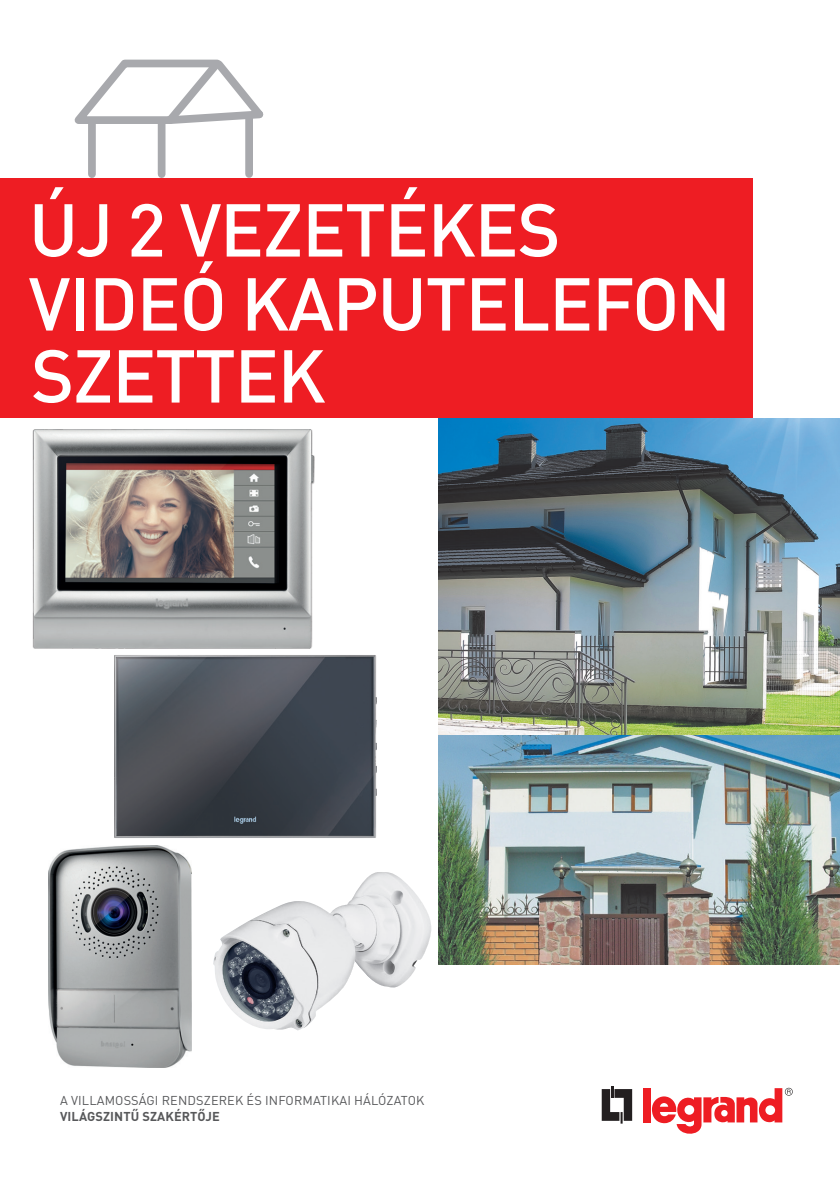
<style>
.page{position:relative;width:840px;height:1191px;background:#fff}
.page>*{position:absolute;margin:0;border:0;box-sizing:border-box;transform-origin:0 0}
.t1{font:500 73.6px/73px "DIN Pro";letter-spacing:-.02em;color:#fff}
.t2{font:12.8px "DIN Pro";letter-spacing:.01em;color:#57585a}
.t3{font:700 12.8px "DIN Pro";letter-spacing:.01em;color:#57585a}
</style>
<div class="page">
<img style="left:438px;top:418px;width:401px;height:546px">
<div style="left:0;top:178px;width:752px;height:240px;background:#ee1d23"></div>
<svg style="left:601px;top:1086px;width:30px;height:37px"></svg>
<div style="left:642px;top:1088px;width:8px;height:34px;background:#ee1d23"></div>
<svg style="left:652px;top:1087px;width:140px;height:47px"></svg>
<img style="left:114px;top:655px;width:262px;height:183px">
<img style="left:33px;top:429px;width:281px;height:220px">
<div style="left:88px;top:122px;width:8px;height:52px;background:#a8a9ad"></div>
<div style="left:158px;top:122px;width:7px;height:52px;background:#a8a9ad"></div>
<svg style="left:74px;top:59px;width:190px;height:72px"></svg>
<div style="left:245px;top:116px;width:8px;height:58px;background:#a8a9ad"></div>
<img style="left:49px;top:845px;width:142px;height:223px">
<img style="left:213px;top:872px;width:218px;height:158px">
<h1 class="t1" style="left:29px;top:190px;width:703px">ÚJ 2 VEZETÉKES<br>VIDEÓ KAPUTELEFON<br>SZETTEK</h1>
<p class="t2" style="left:60px;top:1092px;width:365px">A VILLAMOSSÁGI RENDSZEREK ÉS INFORMATIKAI HÁLÓZATOK</p>
<p class="t3" style="left:60px;top:1107px;width:161px">VILÁGSZINTŰ SZAKÉRTŐJE</p>
</div>
